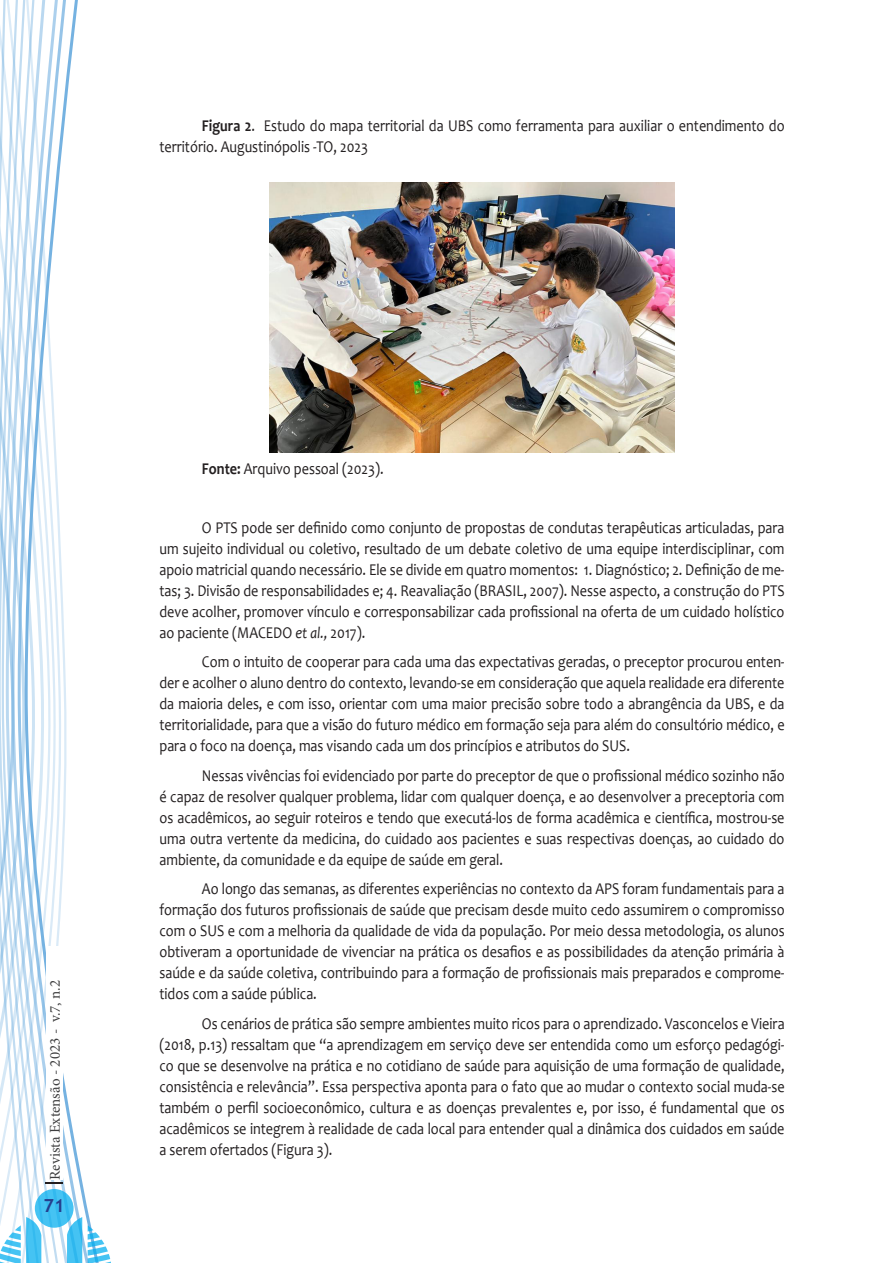
<style>
.page{position:relative;width:893px;height:1263px;background:#fff}
.page>*{position:absolute;margin:0;border:0;box-sizing:border-box;transform-origin:0 0}
.t1{font:700 18px "Trebuchet MS";color:#253f8e}
.Texto{font:16.5px/21px "Candara";color:#231f20;text-align:justify;scale:.86 1}
.t2{font:15px "Minion Pro";color:#3e3e3f}
.s1{font-weight:700}
.s2{font-style:italic}
</style>
<div class="page">
<svg style="left:0;top:0;width:82px;height:1263px"></svg>
<svg style="left:88px;top:1225px;width:23px;height:38px"></svg>
<img style="left:269px;top:182px;width:406px;height:271px">
<p class="Texto" style="left:159px;top:115px;width:728px;text-indent:43px"><span class="s1">Figura 2</span>. Estudo do mapa territorial da UBS como ferramenta para auxiliar o entendimento do território. Augustinópolis -TO, 2023</p>
<p class="t2" style="left:45px;top:1180px;width:201px;rotate:-90deg">Revista Extensão - 2023 - v.7, n.2</p>
<p class="t1" style="left:44px;top:1194px;width:23px">71</p>
<p class="Texto" style="left:202px;top:458px;width:213px"><span class="s1">Fonte:</span> Arquivo pessoal (2023).</p>
<p class="Texto" style="left:159px;top:517px;width:728px;text-indent:43px">O PTS pode ser definido como conjunto de propostas de condutas terapêuticas articuladas, para um sujeito individual ou coletivo, resultado de um debate coletivo de uma equipe interdisciplinar, com apoio matricial quando necessário. Ele se divide em quatro momentos: 1. Diagnóstico; 2. Definição de me&shy;tas; 3. Divisão de responsabilidades e; 4. Reavaliação (BRASIL, 2007). Nesse aspecto, a construção do PTS deve acolher, promover vínculo e corresponsabilizar cada profissional na oferta de um cuidado holístico ao paciente (MACEDO <span class="s2">et al.,</span> 2017).</p>
<p class="Texto" style="left:159px;top:651px;width:728px;text-indent:43px">Com o intuito de cooperar para cada uma das expectativas geradas, o preceptor procurou enten&shy;der e acolher o aluno dentro do contexto, levando-se em consideração que aquela realidade era diferente da maioria deles, e com isso, orientar com uma maior precisão sobre todo a abrangência da UBS, e da territorialidade, para que a visão do futuro médico em formação seja para além do consultório médico, e para o foco na doença, mas visando cada um dos princípios e atributos do SUS.</p>
<p class="Texto" style="left:159px;top:765px;width:728px;text-indent:43px">Nessas vivências foi evidenciado por parte do preceptor de que o profissional médico sozinho não é capaz de resolver qualquer problema, lidar com qualquer doença, e ao desenvolver a preceptoria com os acadêmicos, ao seguir roteiros e tendo que executá-los de forma acadêmica e científica, mostrou-se uma outra vertente da medicina, do cuidado aos pacientes e suas respectivas doenças, ao cuidado do ambiente, da comunidade e da equipe de saúde em geral.</p>
<p class="Texto" style="left:159px;top:878px;width:728px;text-indent:43px">Ao longo das semanas, as diferentes experiências no contexto da APS foram fundamentais para a formação dos futuros profissionais de saúde que precisam desde muito cedo assumirem o compromisso com o SUS e com a melhoria da qualidade de vida da população. Por meio dessa metodologia, os alunos obtiveram a oportunidade de vivenciar na prática os desafios e as possibilidades da atenção primária à saúde e da saúde coletiva, contribuindo para a formação de profissionais mais preparados e comprome&shy;tidos com a saúde pública.</p>
<p class="Texto" style="left:159px;top:1013px;width:728px;text-indent:43px">Os cenários de prática são sempre ambientes muito ricos para o aprendizado. Vasconcelos e Vieira (2018, p.13) ressaltam que “a aprendizagem em serviço deve ser entendida como um esforço pedagógi&shy;co que se desenvolve na prática e no cotidiano de saúde para aquisição de uma formação de qualidade, consistência e relevância”. Essa perspectiva aponta para o fato que ao mudar o contexto social muda-se também o perfil socioeconômico, cultura e as doenças prevalentes e, por isso, é fundamental que os acadêmicos se integrem à realidade de cada local para entender qual a dinâmica dos cuidados em saúde a serem ofertados (Figura 3).</p>
</div>
